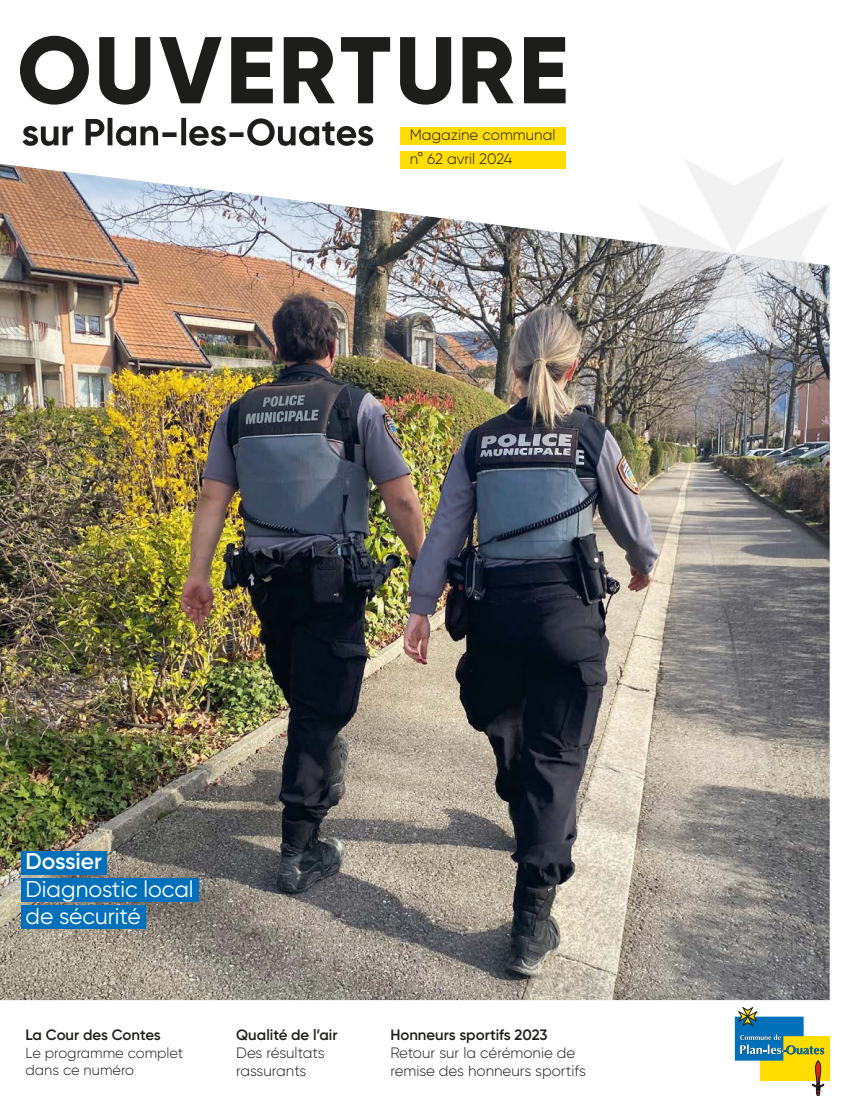
<style>
.page{position:relative;width:851px;height:1106px;background:#fff}
.page>*{position:absolute;margin:0;border:0;box-sizing:border-box;transform-origin:0 0}
.t1{font:22.8px/27.3px "Gilroy";color:#fff}
.t2{font:600 22.8px "Gilroy";letter-spacing:-.005em;color:#fff}
.t3{font:300 15px/18px "Gilroy";color:#1d1d1b}
.t4{font:600 15px "Gilroy";color:#1d1d1b}
.t5{font:300 14.55px/17.4px "Gilroy";color:#1d1d1b}
</style>
<div class="page">
<svg style="left:23px;top:118px;width:350px;height:28px"></svg>
<svg style="left:20px;top:36px;width:545px;height:69px"></svg>
<div style="left:0;top:163px;width:830px;height:838px;background:#2d4c5b;opacity:.15"></div>
<div style="left:760px;top:1036px;width:69px;height:44px;background:#fd0"></div>
<svg style="left:734px;top:1007px;width:90px;height:88px"></svg>
<div style="left:400px;top:127px;width:166px;height:17px;background:#fd0"></div>
<div style="left:400px;top:151px;width:166px;height:17px;background:#fd0"></div>
<div style="left:21px;top:850px;width:86px;height:24px;background:#0070ba"></div>
<div style="left:21px;top:878px;width:178px;height:23px;background:#0070ba"></div>
<div style="left:21px;top:905px;width:124px;height:23px;background:#0070ba"></div>
<svg style="left:637px;top:159px;width:192px;height:191px"></svg>
<p class="t3" style="left:409px;top:123px;width:147px;line-height:24px">Magazine communal n° 62 avril 2024</p>
<h1 class="t2" style="left:26px;top:847px;width:78px">Dossier</h1>
<h1 class="t1" style="left:26px;top:874px;width:170px">Diagnostic local de sécurité</h1>
<p class="t4" style="left:26px;top:1025px;width:137px">La Cour des Contes</p>
<p class="t5" style="left:26px;top:1043px;width:159px">Le programme complet dans ce numéro</p>
<p class="t4" style="left:236px;top:1025px;width:103px">Qualité de l’air</p>
<p class="t3" style="left:236px;top:1043px;width:90px">Des résultats rassurants</p>
<p class="t4" style="left:390px;top:1025px;width:159px">Honneurs sportifs 2023</p>
<p class="t3" style="left:390px;top:1043px;width:197px">Retour sur la cérémonie de remise des honneurs sportifs</p>
</div>
